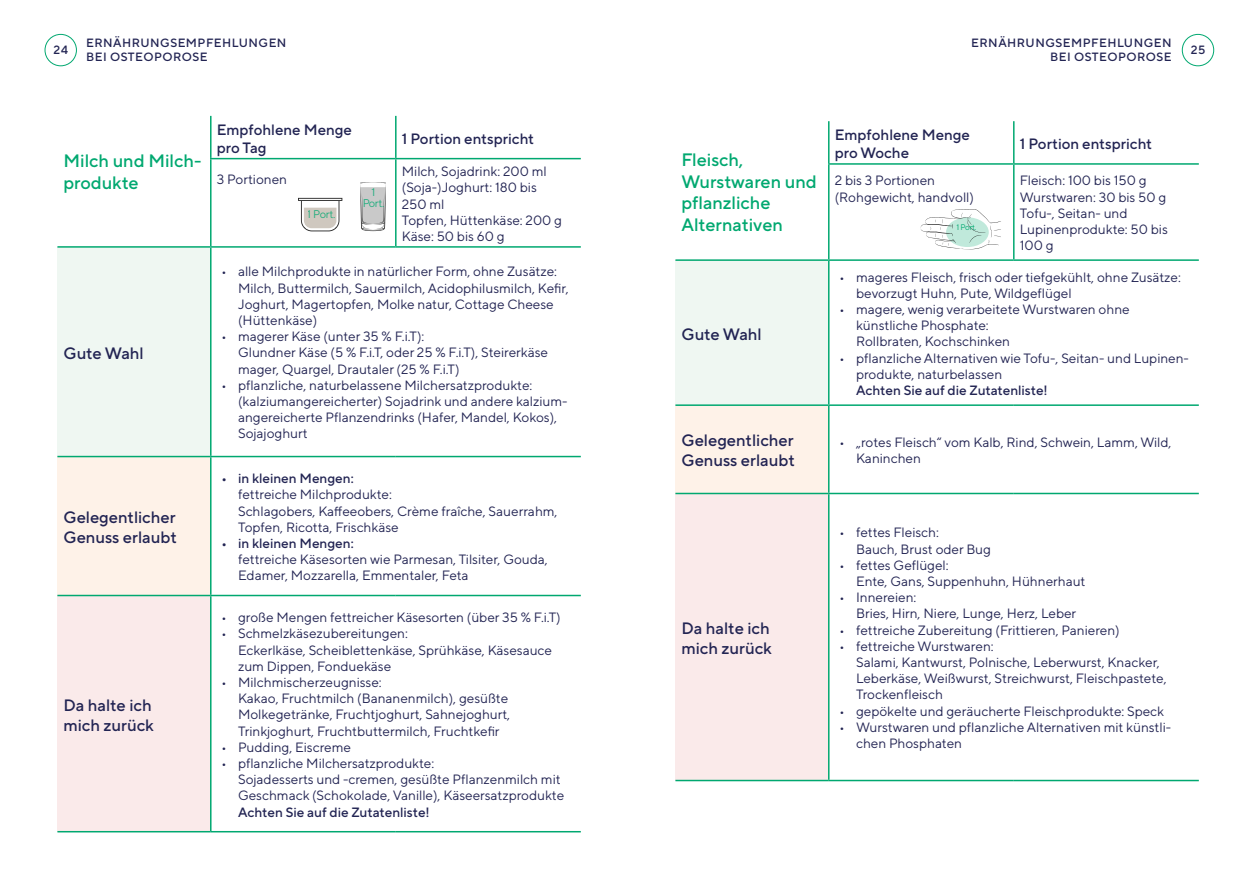
<style>
.page{position:relative;width:1259px;height:893px;background:#fff}
.page>*{position:absolute;margin:0;border:0;box-sizing:border-box;transform-origin:0 0}
.t1{font:500 18px/21.6px "TT Norms Pro";color:#00a870}
.t2{font:500 16.5px/19.8px "TT Norms Pro";color:#222453}
.t3{font:500 15px/18px "TT Norms Pro";color:#222453}
.t4{font:13.5px/16.2px "TT Norms Pro";color:#222453}
.t5{font:500 13.5px "TT Norms Pro";color:#222453}
.t6{font:500 12px/14.4px "TT Norms Pro";letter-spacing:.04em;color:#222453}
.t7{font:11.1px/11.1px "TT Norms Pro";letter-spacing:-.03em;color:#00a870;text-align:center}
.t8{font:8.1px "TT Norms Pro";color:#00a870}
</style>
<div class="page">
<div style="left:45px;top:34px;width:32px;height:32px;border:1px solid #00a870;border-radius:50%"></div>
<div style="left:1182px;top:34px;width:32px;height:32px;border:1px solid #00a870;border-radius:50%"></div>
<div style="left:675px;top:260px;width:154px;height:145px;background:#eff7f2"></div>
<div style="left:675px;top:405px;width:154px;height:88px;background:#fef2e8"></div>
<div style="left:675px;top:493px;width:154px;height:287px;background:#faeaea"></div>
<hr style="left:828px;top:121px;width:1px;height:42px;background:#00a870">
<hr style="left:1013px;top:121px;width:1px;height:42px;background:#00a870">
<hr style="left:828px;top:163px;width:185px;height:2px;background:#00a870">
<hr style="left:828px;top:165px;width:1px;height:94px;background:#00a870">
<hr style="left:1013px;top:163px;width:185px;height:2px;background:#00a870">
<hr style="left:1013px;top:165px;width:1px;height:94px;background:#00a870">
<hr style="left:675px;top:259px;width:154px;height:2px;background:#00a870">
<hr style="left:829px;top:259px;width:184px;height:2px;background:#00a870">
<hr style="left:828px;top:261px;width:1px;height:143px;background:#00a870">
<hr style="left:1013px;top:259px;width:185px;height:2px;background:#00a870">
<hr style="left:675px;top:404px;width:154px;height:2px;background:#00a870">
<hr style="left:829px;top:404px;width:184px;height:2px;background:#00a870">
<hr style="left:828px;top:406px;width:1px;height:87px;background:#00a870">
<hr style="left:1013px;top:404px;width:185px;height:2px;background:#00a870">
<hr style="left:675px;top:493px;width:154px;height:1px;background:#00a870">
<hr style="left:829px;top:493px;width:184px;height:1px;background:#00a870">
<hr style="left:828px;top:494px;width:1px;height:286px;background:#00a870">
<hr style="left:1013px;top:493px;width:185px;height:1px;background:#00a870">
<hr style="left:675px;top:780px;width:154px;height:1px;background:#00a870">
<hr style="left:829px;top:780px;width:184px;height:1px;background:#00a870">
<hr style="left:1013px;top:780px;width:185px;height:1px;background:#00a870">
<div style="left:57px;top:247px;width:154px;height:210px;background:#eff7f2"></div>
<div style="left:57px;top:457px;width:154px;height:138px;background:#fef2e8"></div>
<div style="left:57px;top:595px;width:154px;height:237px;background:#faeaea"></div>
<hr style="left:210px;top:116px;width:1px;height:42px;background:#00a870">
<hr style="left:395px;top:116px;width:1px;height:42px;background:#00a870">
<hr style="left:210px;top:158px;width:186px;height:1px;background:#00a870">
<hr style="left:210px;top:159px;width:1px;height:87px;background:#00a870">
<hr style="left:396px;top:158px;width:185px;height:1px;background:#00a870">
<hr style="left:395px;top:159px;width:1px;height:87px;background:#00a870">
<hr style="left:57px;top:246px;width:154px;height:2px;background:#00a870">
<hr style="left:211px;top:246px;width:185px;height:2px;background:#00a870">
<hr style="left:210px;top:248px;width:1px;height:208px;background:#00a870">
<hr style="left:396px;top:246px;width:185px;height:2px;background:#00a870">
<hr style="left:57px;top:456px;width:154px;height:1px;background:#00a870">
<hr style="left:211px;top:456px;width:185px;height:1px;background:#00a870">
<hr style="left:210px;top:457px;width:1px;height:138px;background:#00a870">
<hr style="left:396px;top:456px;width:185px;height:1px;background:#00a870">
<hr style="left:57px;top:595px;width:154px;height:1px;background:#00a870">
<hr style="left:211px;top:595px;width:185px;height:1px;background:#00a870">
<hr style="left:210px;top:596px;width:1px;height:235px;background:#00a870">
<hr style="left:396px;top:595px;width:185px;height:1px;background:#00a870">
<hr style="left:57px;top:831px;width:154px;height:1px;background:#00a870">
<hr style="left:211px;top:831px;width:185px;height:1px;background:#00a870">
<hr style="left:396px;top:831px;width:185px;height:1px;background:#00a870">
<svg style="left:360px;top:183px;width:26px;height:48px"></svg>
<svg style="left:301px;top:201px;width:38px;height:30px"></svg>
<hr style="left:298px;top:198px;width:44px;height:3px;background:#000">
<svg style="left:920px;top:209px;width:81px;height:41px"></svg>
<svg style="left:946px;top:217px;width:42px;height:30px"></svg>
<p class="t6" style="left:53px;top:42px;width:17px">24</p>
<p class="t6" style="left:971px;top:35px;width:202px;text-align:right">ERNÄHRUNGSEMPFEHLUNGEN<br>BEI OSTEOPOROSE</p>
<p class="t6" style="left:1190px;top:42px;width:17px">25</p>
<p class="t6" style="left:86px;top:35px;width:202px">ERNÄHRUNGSEMPFEHLUNGEN<br>BEI OSTEOPOROSE</p>
<h1 class="t1" style="left:63px;top:150px;width:139px">Milch und Milch&shy;produkte</h1>
<p class="t2" style="left:63px;top:342px;width:82px">Gute Wahl</p>
<p class="t2" style="left:63px;top:507px;width:115px">Gelegentlicher<br>Genuss erlaubt</p>
<p class="t2" style="left:63px;top:694px;width:92px">Da halte ich mich zurück</p>
<p class="t3" style="left:217px;top:120px;width:137px">Empfohlene Menge pro Tag</p>
<p class="t3" style="left:402px;top:129px;width:134px">1 Portion entspricht</p>
<p class="t4" style="left:217px;top:171px;width:72px">3 Portionen</p>
<p class="t4" style="left:402px;top:163px;width:162px">Milch, Sojadrink: 200 ml (Soja-)Joghurt: 180 bis<br>250 ml<br>Topfen, Hüttenkäse: 200 g<br>Käse: 50 bis 60 g</p>
<p class="t7" style="left:362px;top:186px;width:24px">1<br>Port.</p>
<p class="t7" style="left:308px;top:208px;width:29px">1 Port.</p>
<p class="t4" style="left:238px;top:263px;width:332px;text-indent:-17px">• alle Milchprodukte in natürlicher Form, ohne Zusätze:<br>Milch, Buttermilch, Sauermilch, Acidophilusmilch, Kefir, Joghurt, Magertopfen, Molke natur, Cottage Cheese (Hüttenkäse)</p>
<p class="t4" style="left:238px;top:328px;width:311px;text-indent:-17px">• magerer Käse (unter 35 % F.i.T):<br>Glundner Käse (5 % F.i.T, oder 25 % F.i.T), Steirerkäse mager, Quargel, Drautaler (25 % F.i.T)</p>
<p class="t4" style="left:238px;top:377px;width:331px;text-indent:-17px">• pflanzliche, naturbelassene Milchersatzprodukte: (kalziumangereicherter) Sojadrink und andere kalzium&shy;angereicherte Pflanzendrinks (Hafer, Mandel, Kokos), Sojajoghurt</p>
<p class="t5" style="left:221px;top:470px;width:134px">• in kleinen Mengen:</p>
<p class="t4" style="left:238px;top:486px;width:321px">fettreiche Milchprodukte:<br>Schlagobers, Kaffeeobers, Crème fraîche, Sauerrahm,<br>Topfen, Ricotta, Frischkäse</p>
<p class="t5" style="left:221px;top:534px;width:134px">• in kleinen Mengen:</p>
<p class="t4" style="left:238px;top:551px;width:311px">fettreiche Käsesorten wie Parmesan, Tilsiter, Gouda,<br>Edamer, Mozzarella, Emmentaler, Feta</p>
<p class="t4" style="left:221px;top:609px;width:341px">• große Mengen fettreicher Käsesorten (über 35 % F.i.T)</p>
<p class="t4" style="left:238px;top:625px;width:315px;text-indent:-17px">• Schmelzkäsezubereitungen:<br>Eckerlkäse, Scheiblettenkäse, Sprühkäse, Käsesauce zum Dippen, Fonduekäse</p>
<p class="t4" style="left:238px;top:674px;width:274px;text-indent:-17px">• Milchmischerzeugnisse:<br>Kakao, Fruchtmilch (Bananenmilch), gesüßte Molkegetränke, Fruchtjoghurt, Sahnejoghurt, Trinkjoghurt, Fruchtbuttermilch, Fruchtkefir</p>
<p class="t4" style="left:221px;top:738px;width:131px">• Pudding, Eiscreme</p>
<p class="t4" style="left:238px;top:755px;width:328px;text-indent:-17px">• pflanzliche Milchersatzprodukte:<br>Sojadesserts und -cremen, gesüßte Pflanzenmilch mit<br>Geschmack (Schokolade, Vanille), Käseersatzprodukte</p>
<p class="t5" style="left:238px;top:803px;width:193px">Achten Sie auf die Zutatenliste!</p>
<h1 class="t1" style="left:681px;top:148px;width:137px">Fleisch,<br>Wurstwaren und pflanzliche<br>Alternativen</h1>
<p class="t2" style="left:681px;top:323px;width:82px">Gute Wahl</p>
<p class="t3" style="left:835px;top:125px;width:137px">Empfohlene Menge pro Woche</p>
<p class="t3" style="left:1019px;top:134px;width:134px">1 Portion entspricht</p>
<p class="t4" style="left:835px;top:172px;width:141px">2 bis 3 Portionen (Rohgewicht, handvoll)</p>
<p class="t4" style="left:1019px;top:172px;width:149px">Fleisch: 100 bis 150 g<br>Wurstwaren: 30 bis 50 g<br>Tofu-, Seitan- und<br>Lupinenprodukte: 50 bis<br>100 g</p>
<p class="t8" style="left:956px;top:222px;width:22px">1 Port.</p>
<p class="t4" style="left:856px;top:268px;width:326px;text-indent:-17px">• mageres Fleisch, frisch oder tiefgekühlt, ohne Zusätze: bevorzugt Huhn, Pute, Wildgeflügel</p>
<p class="t4" style="left:856px;top:301px;width:275px;text-indent:-17px">• magere, wenig verarbeitete Wurstwaren ohne künstliche Phosphate:<br>Rollbraten, Kochschinken</p>
<p class="t4" style="left:856px;top:349px;width:334px;text-indent:-17px">• pflanzliche Alternativen wie Tofu-, Seitan- und Lupinen&shy;produkte, naturbelassen</p>
<p class="t5" style="left:856px;top:382px;width:193px">Achten Sie auf die Zutatenliste!</p>
<p class="t2" style="left:681px;top:430px;width:115px">Gelegentlicher<br>Genuss erlaubt</p>
<p class="t4" style="left:856px;top:434px;width:317px;text-indent:-17px">• „rotes Fleisch“ vom Kalb, Rind, Schwein, Lamm, Wild,<br>Kaninchen</p>
<p class="t2" style="left:681px;top:618px;width:92px">Da halte ich mich zurück</p>
<p class="t4" style="left:856px;top:524px;width:136px;text-indent:-17px">• fettes Fleisch:<br>Bauch, Brust oder Bug</p>
<p class="t4" style="left:856px;top:556px;width:231px;text-indent:-17px">• fettes Geflügel:<br>Ente, Gans, Suppenhuhn, Hühnerhaut</p>
<p class="t4" style="left:856px;top:589px;width:222px;text-indent:-17px">• Innereien:<br>Bries, Hirn, Niere, Lunge, Herz, Leber</p>
<p class="t4" style="left:839px;top:621px;width:282px">• fettreiche Zubereitung (Frittieren, Panieren)</p>
<p class="t4" style="left:856px;top:637px;width:312px;text-indent:-17px">• fettreiche Wurstwaren:<br>Salami, Kantwurst, Polnische, Leberwurst, Knacker, Leberkäse, Weißwurst, Streichwurst, Fleischpastete, Trockenfleisch</p>
<p class="t4" style="left:839px;top:702px;width:327px">• gepökelte und geräucherte Fleischprodukte: Speck</p>
<p class="t4" style="left:856px;top:718px;width:317px;text-indent:-17px">• Wurstwaren und pflanzliche Alternativen mit künstli&shy;chen Phosphaten</p>
</div>
